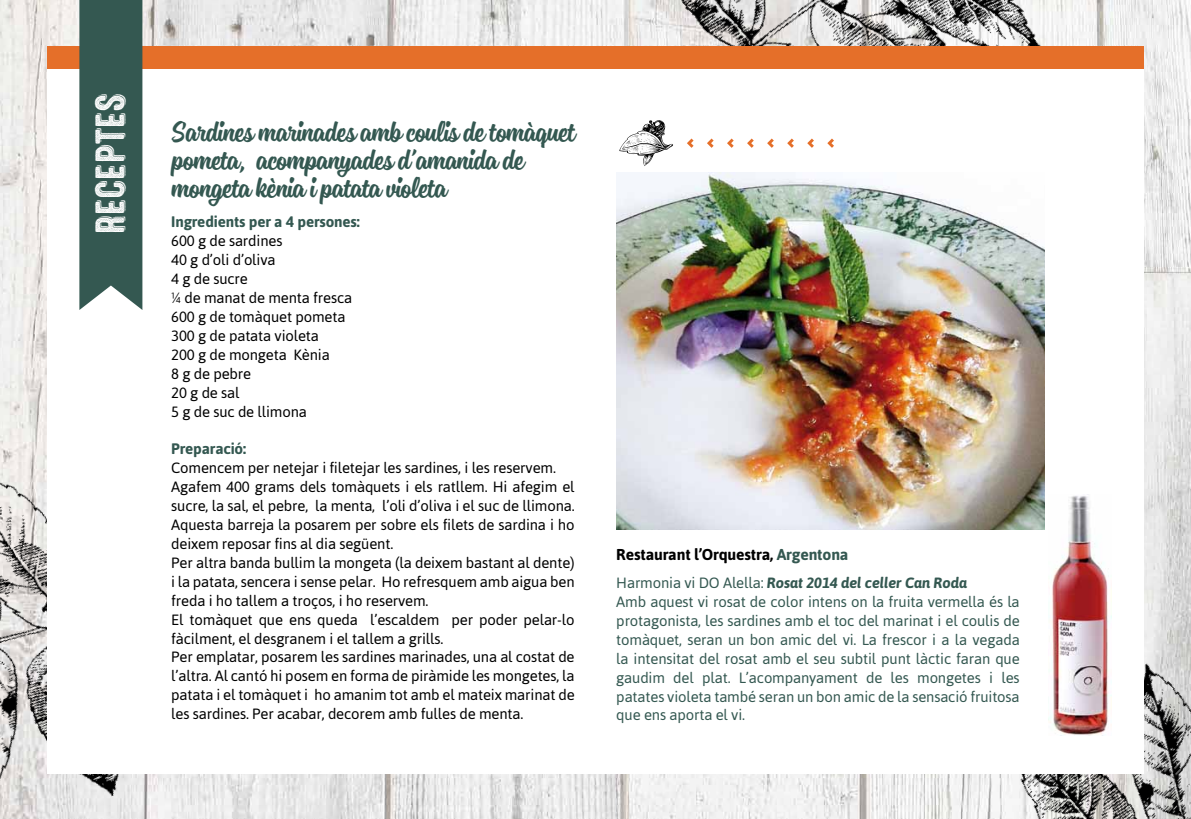
<style>
.page{position:relative;width:1191px;height:819px;background:#fff}
.page>*{position:absolute;margin:0;border:0;box-sizing:border-box;transform-origin:0 0}
.t1{font:40.77px "Microbrew Two D";color:#fff}
.t2{font:33.77px/28px "Sanelma";letter-spacing:-.01em;color:#345851}
.t3{font:700 15.75px "Asap";letter-spacing:-.01em;color:#000}
.t4{font:700 15.22px "Asap";letter-spacing:-.01em;color:#345851}
.t5{font:14.88px/18.9px "Asap";letter-spacing:-.01em;color:#000}
.t6{font:14.88px/18.9px "Asap";letter-spacing:-.01em;color:#345851}
.s1{color:#345851}
.s2{font-weight:700;font-style:italic}
</style>
<div class="page">
<img style="left:0;top:0;width:1191px;height:819px">
<img style="left:585px;top:0;width:500px;height:46px">
<img style="left:0;top:374px;width:291px;height:445px">
<img style="left:941px;top:558px;width:250px;height:261px">
<div style="left:47px;top:46px;width:1096px;height:727px;background:#fff"></div>
<div style="left:47px;top:46px;width:1096px;height:22px;background:#e56f29"></div>
<div style="left:79px;top:0;width:63px;height:310px;background:#345851"></div>
<img style="left:616px;top:172px;width:428px;height:357px">
<svg style="left:827px;top:138px;width:7px;height:10px"></svg>
<svg style="left:807px;top:138px;width:7px;height:10px"></svg>
<svg style="left:787px;top:138px;width:7px;height:10px"></svg>
<svg style="left:767px;top:138px;width:7px;height:10px"></svg>
<svg style="left:747px;top:138px;width:6px;height:10px"></svg>
<svg style="left:727px;top:138px;width:6px;height:10px"></svg>
<svg style="left:707px;top:138px;width:6px;height:10px"></svg>
<svg style="left:687px;top:138px;width:6px;height:10px"></svg>
<svg style="left:619px;top:120px;width:54px;height:46px"></svg>
<img style="left:1048px;top:494px;width:63px;height:241px">
<h1 class="t1" style="left:87px;top:235px;width:143px;rotate:-90deg">RECEPTES</h1>
<h2 class="t2" style="left:171px;top:117px;width:405px">Sardines marinades amb coulis de tomàquet pometa, acompanyades d’amanida de mongeta kènia i patata violeta</h2>
<p class="t4" style="left:171px;top:213px;width:190px">Ingredients per a 4 persones:</p>
<p class="t5" style="left:171px;top:231px;width:183px">600 g de sardines<br>40 g d’oli d’oliva<br>4 g de sucre<br>¼ de manat de menta fresca<br>600 g de tomàquet pometa<br>300 g de patata violeta<br>200 g de mongeta Kènia<br>8 g de pebre<br>20 g de sal<br>5 g de suc de llimona</p>
<p class="t4" style="left:171px;top:440px;width:76px">Preparació:</p>
<p class="t5" style="left:171px;top:458px;width:405px">Comencem per netejar i filetejar les sardines, i les reservem.<br>Agafem 400 grams dels tomàquets i els ratllem. Hi afegim el sucre, la sal, el pebre, la menta, l’oli d’oliva i el suc de llimona.<br>Aquesta barreja la posarem per sobre els filets de sardina i ho deixem reposar fins al dia següent.<br>Per altra banda bullim la mongeta (la deixem bastant al dente) i la patata, sencera i sense pelar. Ho refresquem amb aigua ben freda i ho tallem a troços, i ho reservem.<br>El tomàquet que ens queda l’escaldem per poder pelar-lo fàcilment, el desgranem i el tallem a grills.<br>Per emplatar, posarem les sardines marinades, una al costat de l’altra. Al cantó hi posem en forma de piràmide les mongetes, la patata i el tomàquet i ho amanim tot amb el mateix marinat de les sardines. Per acabar, decorem amb fulles de menta.</p>
<p class="t3" style="left:616px;top:545px;width:234px">Restaurant l’Orquestra, <span class="s1">Argentona</span></p>
<p class="t6" style="left:616px;top:573px;width:405px">Harmonia vi DO Alella: <span class="s2">Rosat 2014 del celler Can Roda<br></span>Amb aquest vi rosat de color intens on la fruita vermella és la protagonista, les sardines amb el toc del marinat i el coulis de tomàquet, seran un bon amic del vi. La frescor i a la vegada la intensitat del rosat amb el seu subtil punt làctic faran que gaudim del plat. L’acompanyament de les mongetes i les patates violeta també seran un bon amic de la sensació fruitosa que ens aporta el vi.</p>
</div>
